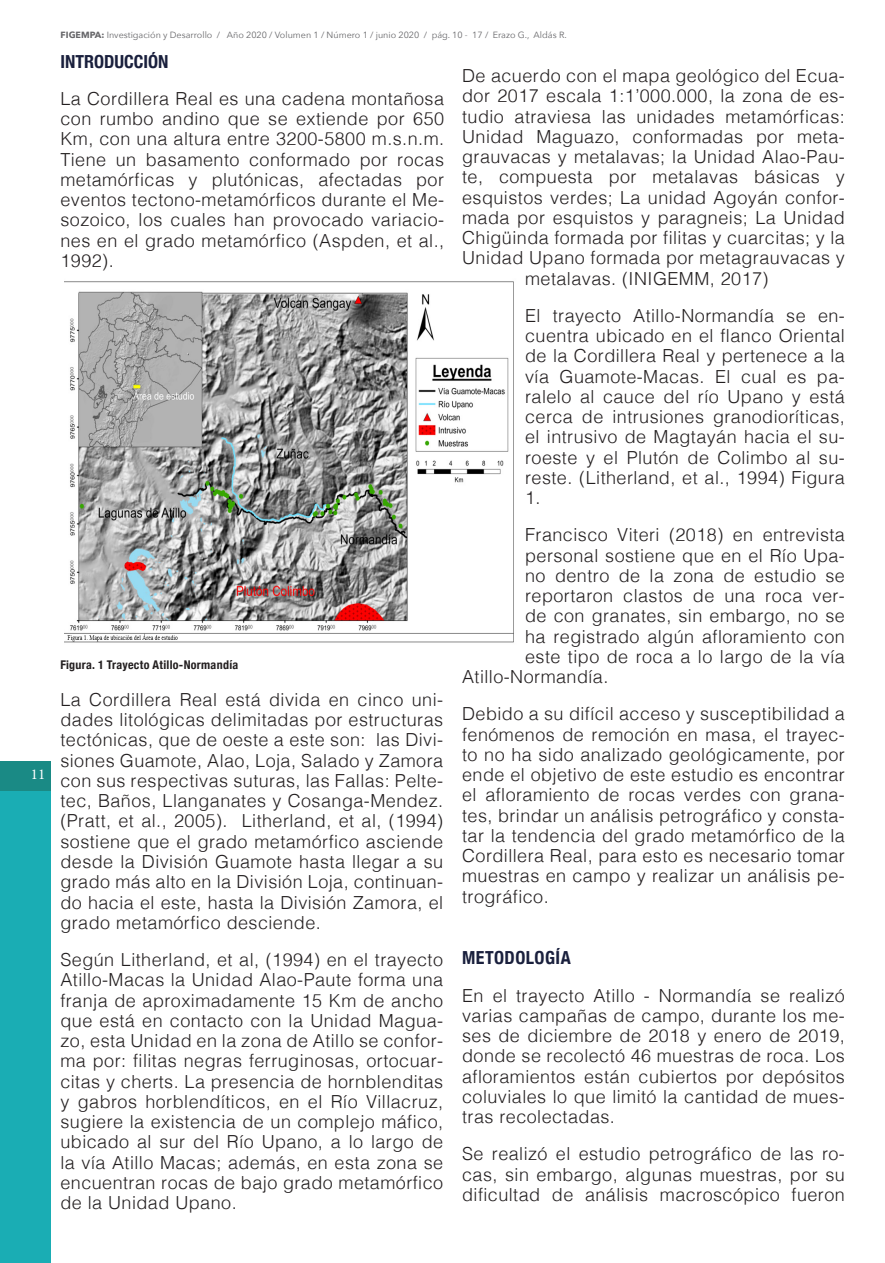
<style>
.page{position:relative;width:885px;height:1263px;background:#fff}
.page>*{position:absolute;margin:0;border:0;box-sizing:border-box;transform-origin:0 0}
.t1{font:300 18px/20.2px "Helvetica";letter-spacing:.025em;color:#231f20;text-align:justify}
.t2{font:15px "Minion Pro";color:#fff}
.t3{font:700 condensed 12px "Helvetica Neue";letter-spacing:.025em;color:#231f20}
.t4{font:9px "Avenir Next";color:#67676a}
.s1{font-weight:700}
.s2{font-family:"Helvetica Neue";font-weight:700;font-stretch:condensed;color:#1a203d}
</style>
<div class="page">
<div style="left:0;top:761px;width:51px;height:30px;background:#1a8a85"></div>
<div style="left:0;top:791px;width:51px;height:472px;background:#1aadb4"></div>
<img style="left:64px;top:281px;width:450px;height:362px">
<p class="t2" style="left:31px;top:764px;width:16px">11</p>
<p class="t4" style="left:61px;top:27px;width:507px"><span class="s1">FIGEMPA:</span> Investigación y Desarrollo / Año 2020 / Volumen 1 / Número 1 / junio 2020 / pág. 10 - 17 / Erazo G., Aldás R.</p>
<p class="t1" style="left:60px;top:41px;width:385px;line-height:37.2px"><span class="s2">INTRODUCCIÓN<br></span>La Cordillera Real es una cadena montañosa</p>
<p class="t1" style="left:60px;top:107px;width:385px">con rumbo andino que se extiende por 650<br>Km, con una altura entre 3200-5800 m.s.n.m.<br>Tiene un basamento conformado por rocas metamórficas y plutónicas, afectadas por eventos tectono-metamórficos durante el Me&shy;sozoico, los cuales han provocado variacio&shy;nes en el grado metamórfico (Aspden, et al., 1992).</p>
<p class="t1" style="left:462px;top:64px;width:384px">De acuerdo con el mapa geológico del Ecua-</p>
<p class="t1" style="left:462px;top:85px;width:384px">dor 2017 escala 1:1’000.000, la zona de es-</p>
<p class="t1" style="left:462px;top:105px;width:384px">tudio atraviesa las unidades metamórficas:</p>
<p class="t1" style="left:462px;top:125px;width:384px">Unidad Maguazo, conformadas por meta-</p>
<p class="t1" style="left:462px;top:145px;width:384px">grauvacas y metalavas; la Unidad Alao-Pau-</p>
<p class="t1" style="left:462px;top:166px;width:384px">te, compuesta por metalavas básicas y</p>
<p class="t1" style="left:462px;top:186px;width:384px">esquistos verdes; La unidad Agoyán confor-</p>
<p class="t1" style="left:462px;top:206px;width:384px">mada por esquistos y paragneis; La Unidad</p>
<p class="t1" style="left:462px;top:226px;width:384px">Chigüinda formada por filitas y cuarcitas; y la</p>
<p class="t1" style="left:462px;top:247px;width:384px">Unidad Upano formada por metagrauvacas y</p>
<p class="t1" style="left:525px;top:267px;width:245px">metalavas. (INIGEMM, 2017)</p>
<p class="t1" style="left:525px;top:304px;width:321px">El trayecto Atillo-Normandía se en&shy;cuentra ubicado en el flanco Oriental de la Cordillera Real y pertenece a la vía Guamote-Macas. El cual es pa&shy;ralelo al cauce del río Upano y está cerca de intrusiones granodioríticas, el intrusivo de Magtayán hacia el su&shy;roeste y el Plutón de Colimbo al su&shy;reste. (Litherland, et al., 1994) Figura 1.</p>
<p class="t1" style="left:525px;top:524px;width:321px">Francisco Viteri (2018) en entrevista</p>
<p class="t1" style="left:525px;top:544px;width:321px">personal sostiene que en el Río Upa-</p>
<p class="t1" style="left:525px;top:564px;width:321px">no dentro de la zona de estudio se</p>
<p class="t1" style="left:525px;top:584px;width:321px">reportaron clastos de una roca ver-</p>
<p class="t1" style="left:525px;top:605px;width:321px">de con granates, sin embargo, no se</p>
<p class="t1" style="left:525px;top:625px;width:321px">ha registrado algún afloramiento con</p>
<p class="t1" style="left:525px;top:645px;width:321px">este tipo de roca a lo largo de la vía</p>
<p class="t1" style="left:462px;top:665px;width:148px">Atillo-Normandía.</p>
<p class="t1" style="left:462px;top:703px;width:384px">Debido a su difícil acceso y susceptibilidad a fenómenos de remoción en masa, el trayec&shy;to no ha sido analizado geológicamente, por ende el objetivo de este estudio es encontrar el afloramiento de rocas verdes con grana&shy;tes, brindar un análisis petrográfico y consta&shy;tar la tendencia del grado metamórfico de la Cordillera Real, para esto es necesario tomar muestras en campo y realizar un análisis pe&shy;trográfico.</p>
<p class="t3" style="left:60px;top:654px;width:179px">Figura. 1 Trayecto Atillo-Normandía</p>
<p class="t1" style="left:60px;top:688px;width:384px">La Cordillera Real está divida en cinco uni&shy;dades litológicas delimitadas por estructuras tectónicas, que de oeste a este son: las Divi&shy;siones Guamote, Alao, Loja, Salado y Zamora con sus respectivas suturas, las Fallas: Pelte&shy;tec, Baños, Llanganates y Cosanga-Mendez. (Pratt, et al., 2005). Litherland, et al, (1994) sostiene que el grado metamórfico asciende desde la División Guamote hasta llegar a su grado más alto en la División Loja, continuan&shy;do hacia el este, hasta la División Zamora, el grado metamórfico desciende.</p>
<p class="t1" style="left:60px;top:948px;width:384px">Según Litherland, et al, (1994) en el trayecto Atillo-Macas la Unidad Alao-Paute forma una franja de aproximadamente 15 Km de ancho que está en contacto con la Unidad Magua&shy;zo, esta Unidad en la zona de Atillo se confor&shy;ma por: filitas negras ferruginosas, ortocuar&shy;citas y cherts. La presencia de hornblenditas y gabros horblendíticos, en el Río Villacruz, sugiere la existencia de un complejo máfico, ubicado al sur del Río Upano, a lo largo de la vía Atillo Macas; además, en esta zona se encuentran rocas de bajo grado metamórfico de la Unidad Upano.</p>
<p class="t1" style="left:462px;top:938px;width:384px;line-height:37.2px"><span class="s2">METODOLOGÍA<br></span>En el trayecto Atillo - Normandía se realizó</p>
<p class="t1" style="left:462px;top:1004px;width:384px">varias campañas de campo, durante los me&shy;ses de diciembre de 2018 y enero de 2019, donde se recolectó 46 muestras de roca. Los afloramientos están cubiertos por depósitos coluviales lo que limitó la cantidad de mues&shy;tras recolectadas.</p>
<p class="t1" style="left:462px;top:1142px;width:384px">Se realizó el estudio petrográfico de las ro&shy;cas, sin embargo, algunas muestras, por su dificultad de análisis macroscópico fueron</p>
</div>
